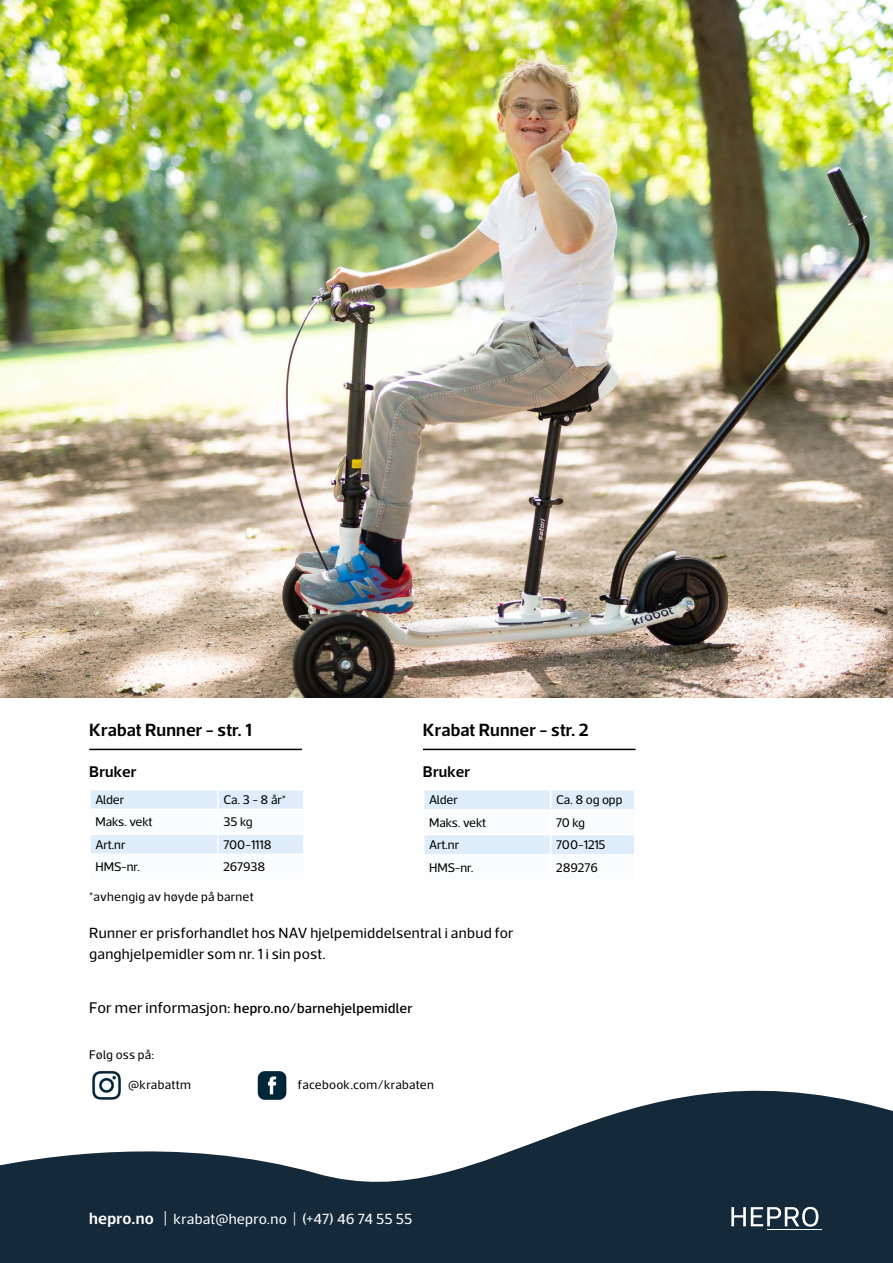
<style>
.page{position:relative;width:893px;height:1263px;background:#fff}
.page>*{position:absolute;margin:0;border:0;box-sizing:border-box;transform-origin:0 0}
.t1{font:600 18px "Acto";letter-spacing:.005em;color:#000}
.t2{font:600 15.75px "Acto";letter-spacing:.015em;color:#000}
.t3{font:15px/21px "Acto";letter-spacing:.015em;color:#000}
.t4{font:15px "Acto";letter-spacing:.015em;color:#fff}
.t5{font:500 14.25px "Acto";letter-spacing:.015em;color:#000}
.t6{font:12.75px "Acto";letter-spacing:-.005em;color:#000}
.t7{font:12.75px "Acto";letter-spacing:.02em;color:#000}
.t8{font:12.75px "Acto";letter-spacing:.025em;color:#000}
.s1{font-weight:400;font-size:15.75px}
.s2{font-weight:600;font-size:16.5px}
.s3{font-size:16.5px}
</style>
<div class="page">
<img style="left:0;top:0;width:893px;height:697px">
<hr style="left:89px;top:749px;width:213px;height:1px;background:#000">
<hr style="left:423px;top:749px;width:213px;height:1px;background:#000">
<svg style="left:0;top:1090px;width:893px;height:173px;fill:#142939"></svg>
<svg style="left:731px;top:1207px;width:87px;height:19px"></svg>
<hr style="left:767px;top:1229px;width:54px;height:1px;background:#fff">
<svg style="left:91px;top:790px;width:212px;height:64px"></svg>
<svg style="left:424px;top:790px;width:210px;height:64px"></svg>
<img style="left:89px;top:1070px;width:34px;height:32px">
<img style="left:256px;top:1071px;width:34px;height:31px">
<h1 class="t1" style="left:89px;top:718px;width:164px">Krabat Runner - str. 1</h1>
<h1 class="t1" style="left:423px;top:718px;width:167px">Krabat Runner - str. 2</h1>
<p class="t2" style="left:89px;top:762px;width:49px">Bruker</p>
<p class="t2" style="left:423px;top:762px;width:49px">Bruker</p>
<p class="t6" style="left:96px;top:792px;width:30px">Alder</p>
<p class="t6" style="left:223px;top:792px;width:64px">Ca. 3 - 8 år*</p>
<p class="t6" style="left:96px;top:814px;width:58px">Maks. vekt</p>
<p class="t6" style="left:223px;top:814px;width:31px">35 kg</p>
<p class="t6" style="left:96px;top:837px;width:31px">Art.nr</p>
<p class="t6" style="left:223px;top:837px;width:50px">700-1118</p>
<p class="t6" style="left:96px;top:859px;width:46px">HMS-nr.</p>
<p class="t6" style="left:223px;top:859px;width:43px">267938</p>
<p class="t7" style="left:89px;top:889px;width:166px">*avhengig av høyde på barnet</p>
<p class="t6" style="left:429px;top:792px;width:30px">Alder</p>
<p class="t6" style="left:556px;top:792px;width:68px">Ca. 8 og opp</p>
<p class="t6" style="left:429px;top:815px;width:58px">Maks. vekt</p>
<p class="t6" style="left:556px;top:815px;width:30px">70 kg</p>
<p class="t6" style="left:429px;top:837px;width:31px">Art.nr</p>
<p class="t6" style="left:556px;top:837px;width:51px">700-1215</p>
<p class="t6" style="left:429px;top:860px;width:46px">HMS-nr.</p>
<p class="t6" style="left:556px;top:860px;width:43px">289276</p>
<p class="t3" style="left:89px;top:922px;width:425px">Runner er prisforhandlet hos NAV hjelpemiddelsentral i anbud for ganghjelpemidler som nr. 1 i sin post.</p>
<p class="t5" style="left:89px;top:1000px;width:325px"><span class="s1">For mer informasjon:</span> hepro.no/barnehjelpemidler</p>
<p class="t6" style="left:89px;top:1047px;width:67px">Følg oss på:</p>
<p class="t8" style="left:128px;top:1077px;width:64px">@krabattm</p>
<p class="t7" style="left:298px;top:1077px;width:137px">facebook.com/krabaten</p>
<p class="t4" style="left:89px;top:1210px;width:325px"><span class="s2">hepro.no</span> <span class="s3">|</span> krabat@hepro.no | (+47) 46 74 55 55</p>
</div>
